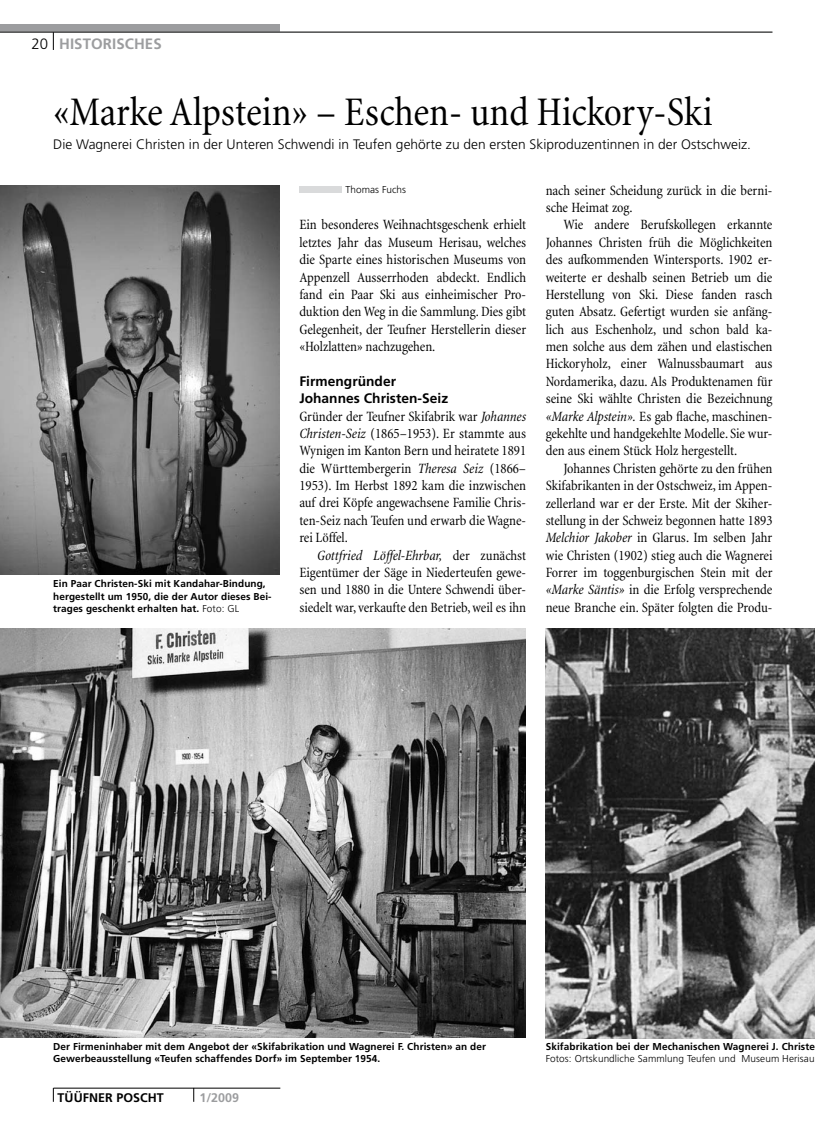
<style>
.page{position:relative;width:815px;height:1134px;background:#fff}
.page>*{position:absolute;margin:0;border:0;box-sizing:border-box;transform-origin:0 0}
.t1{font:condensed 41.25px "Minion";letter-spacing:-.005em;color:#000}
.t2{font:700 15px "Frutiger";letter-spacing:.005em;color:#9c9d9f}
.t3{font:condensed 14.38px/17.4px "Minion";letter-spacing:-.005em;color:#000;text-align:justify}
.t4{font:300 13.75px "Frutiger";color:#000}
.t5{font:700 13.75px/17.4px "Frutiger";color:#000}
.t6{font:700 12.5px "Frutiger";letter-spacing:.005em;color:#000}
.t7{font:700 12.5px "Frutiger";color:#9c9d9f}
.t8{font:700 10px/12.5px "Frutiger";letter-spacing:.01em;color:#000}
.t9{font:300 10px "Frutiger";letter-spacing:.01em;color:#000}
.s1{font-weight:300;color:#000}
.s2{font-weight:300}
.s3{font-style:italic}
</style>
<div class="page">
<div style="left:0;top:25px;width:280px;height:7px;background:#9c9d9f"></div>
<hr style="left:0;top:32px;width:772px;height:1px;background:#000">
<svg style="left:53px;top:32px;width:1px;height:18px"></svg>
<hr style="left:54px;top:1088px;width:226px;height:1px;background:#000">
<svg style="left:53px;top:1088px;width:1px;height:14px"></svg>
<svg style="left:194px;top:1088px;width:1px;height:14px"></svg>
<div style="left:299px;top:186px;width:43px;height:7px;background:#d9dadb"></div>
<img style="left:0;top:185px;width:280px;height:389px">
<img style="left:0;top:628px;width:526px;height:409px">
<img style="left:546px;top:628px;width:269px;height:411px">
<p class="t2" style="left:31px;top:35px;width:132px"><span class="s1">20</span> HISTORISCHES</p>
<h1 class="t1" style="left:53px;top:91px;width:661px">«Marke Alpstein» – Eschen- und Hickory-Ski</h1>
<p class="t4" style="left:53px;top:136px;width:699px">Die Wagnerei Christen in der Unteren Schwendi in Teufen gehörte zu den ersten Skiproduzentinnen in der Ostschweiz.</p>
<p class="t8" style="left:53px;top:577px;width:220px">Ein Paar Christen-Ski mit Kandahar-Bindung, hergestellt um 1950, die der Autor dieses Bei&shy;trages geschenkt erhalten hat. <span class="s2">Foto: GL</span></p>
<p class="t9" style="left:345px;top:184px;width:62px">Thomas Fuchs</p>
<p class="t3" style="left:299px;top:217px;width:228px">Ein besonderes Weihnachtsgeschenk erhielt letztes Jahr das Museum Herisau, welches die Sparte eines historischen Museums von Appenzell Ausserrhoden abdeckt. Endlich fand ein Paar Ski aus einheimischer Pro&shy;duktion den Weg in die Sammlung. Dies gibt Gelegenheit, der Teufner Herstellerin dieser «Holzlatten» nachzugehen.</p>
<p class="t5" style="left:299px;top:372px;width:150px">Firmengründer<br>Johannes Christen-Seiz</p>
<p class="t3" style="left:299px;top:408px;width:228px">Gründer der Teufner Skifabrik war <span class="s3">Johannes Christen-Seiz</span> (1865–1953). Er stammte aus Wynigen im Kanton Bern und heiratete 1891 die Württembergerin <span class="s3">Theresa Seiz</span> (1866– 1953). Im Herbst 1892 kam die inzwischen auf drei Köpfe angewachsene Familie Chris&shy;ten-Seiz nach Teufen und erwarb die Wagne&shy;rei Löffel.</p>
<p class="t3" style="left:299px;top:547px;width:228px;text-indent:18px"><span class="s3">Gottfried Löffel-Ehrbar,</span> der zunächst Eigentümer der Säge in Niederteufen gewe&shy;sen und 1880 in die Untere Schwendi über&shy;siedelt war, verkaufte den Betrieb, weil es ihn</p>
<p class="t3" style="left:546px;top:182px;width:228px">nach seiner Scheidung zurück in die berni&shy;sche Heimat zog.</p>
<p class="t3" style="left:546px;top:217px;width:228px;text-indent:18px">Wie andere Berufskollegen erkannte Johannes Christen früh die Möglichkeiten des aufkommenden Wintersports. 1902 er&shy;weiterte er deshalb seinen Betrieb um die Herstellung von Ski. Diese fanden rasch guten Absatz. Gefertigt wurden sie anfäng&shy;lich aus Eschenholz, und schon bald ka&shy;men solche aus dem zähen und elastischen Hickoryholz, einer Walnussbaumart aus Nordamerika, dazu. Als Produktenamen für seine Ski wählte Christen die Bezeichnung <span class="s3">«Marke Alpstein».</span> Es gab flache, maschinen&shy;gekehlte und handgekehlte Modelle. Sie wur&shy;den aus einem Stück Holz hergestellt.</p>
<p class="t3" style="left:546px;top:460px;width:228px;text-indent:18px">Johannes Christen gehörte zu den frühen Skifabrikanten in der Ostschweiz, im Appen&shy;zellerland war er der Erste. Mit der Skiher&shy;stellung in der Schweiz begonnen hatte 1893<br><span class="s3">Melchior Jakober</span> in Glarus. Im selben Jahr wie Christen (1902) stieg auch die Wagnerei Forrer im toggenburgischen Stein mit der <span class="s3">«Marke Säntis»</span> in die Erfolg versprechende neue Branche ein. Später folgten die Produ-</p>
<p class="t8" style="left:53px;top:1040px;width:434px">Der Firmeninhaber mit dem Angebot der «Skifabrikation und Wagnerei F. Christen» an der<br>Gewerbeausstellung «Teufen schaffendes Dorf» im September 1954.</p>
<p class="t8" style="left:546px;top:1040px;width:271px">Skifabrikation bei der Mechanischen Wagnerei J. Christe</p>
<p class="t9" style="left:546px;top:1053px;width:270px">Fotos: Ortskundliche Sammlung Teufen und Museum Herisau</p>
<p class="t6" style="left:58px;top:1090px;width:108px">TÜÜFNER POSCHT</p>
<p class="t7" style="left:199px;top:1090px;width:41px">1/2009</p>
</div>
